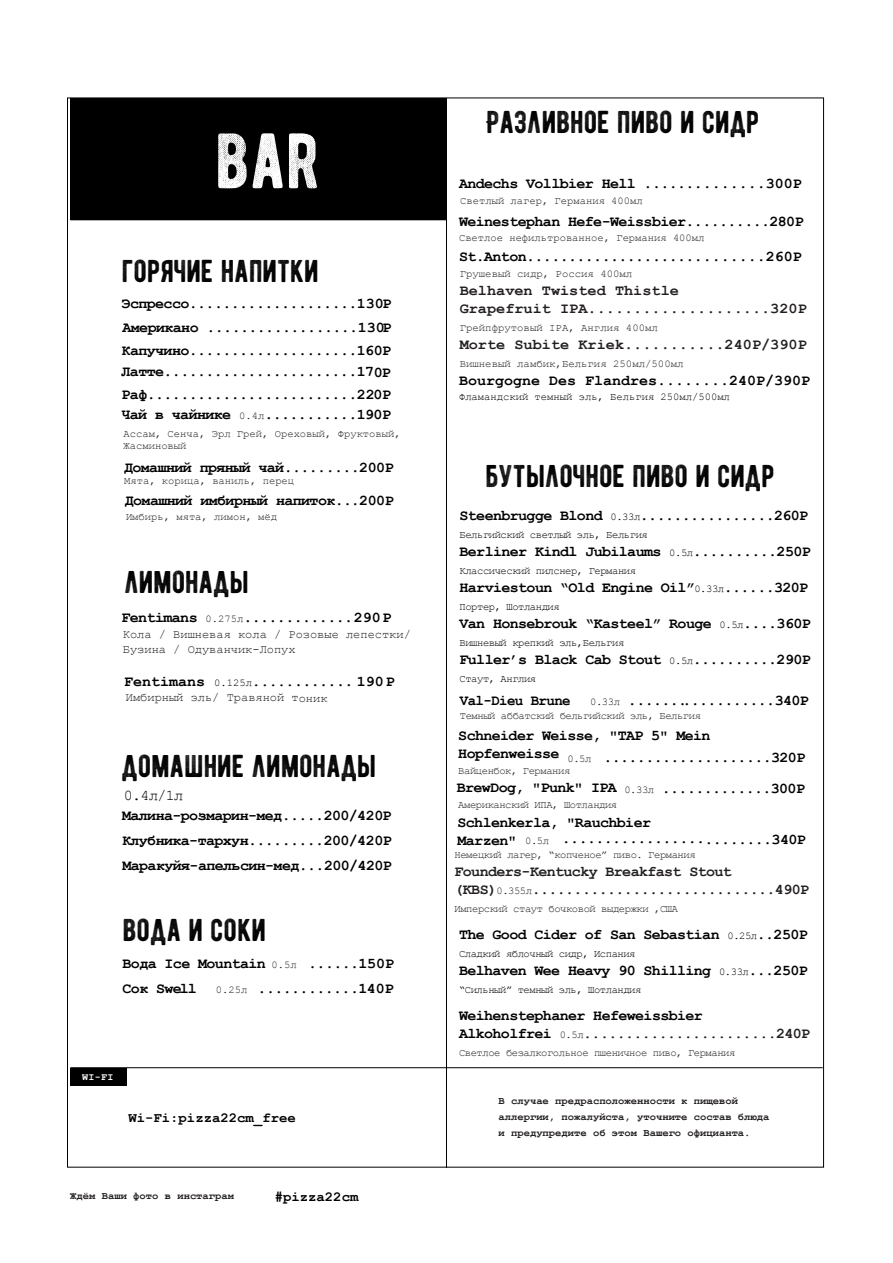
<style>
.page{position:relative;width:893px;height:1263px;background:#fff}
.page>*{position:absolute;margin:0;border:0;box-sizing:border-box;transform-origin:0 0}
.t1{font:78px "BERNIER Distressed";color:#fff}
.t2{font:31.5px "BERNIER Distressed";color:#000}
.t3{font:700 15px/22.6px "Courier New";letter-spacing:-.04em;color:#000}
.t4{font:700 15px/18px "Courier New";color:#231f20}
.t5{font:700 15px/24.9px "Courier New";color:#000;text-align:right}
.t6{font:700 15px/18px "Courier New";letter-spacing:-.04em;color:#231f20}
.t7{font:700 15px "Courier New";letter-spacing:-.04em;color:#000;scale:.94 1}
.t8{font:15px "Courier New";color:#000}
.t9{font:700 13.95px "Courier New";color:#000}
.t10{font:12px/14.4px "Courier New";color:#231f20}
.t11{font:10.5px/12.5px "Courier New";color:#231f20}
.t12{font:10.5px "Courier New";letter-spacing:-.04em;color:#231f20}
.t13{font:10.5px "Courier New";letter-spacing:-.04em;color:#000}
.t14{font:700 10.5px/15.8px "Courier New";color:#231f20}
.t15{font:10.5px "Courier New";color:#000}
.t16{font:700 10.05px "Courier New";color:#fff}
.s1{font-weight:400;font-size:10.5px;color:#231f20}
.s2{font-weight:400;font-size:10.5px}
.s3{font-weight:400}
.s4{font-weight:400;color:#231f20}
.s5{color:#231f20}
</style>
<div class="page">
<div style="left:70px;top:98px;width:376px;height:122px;background:#000"></div>
<hr style="left:70px;top:1067px;width:753px;height:1px;background:#000">
<div style="left:70px;top:1068px;width:57px;height:17px;background:#000"></div>
<hr style="left:446px;top:1067px;width:1px;height:101px;background:#000">
<hr style="left:446px;top:220px;width:1px;height:865px;background:#000">
<h1 class="t1" style="left:215px;top:112px;width:105px">bar</h1>
<h2 class="t2" style="left:121px;top:251px;width:199px">горячие напитки</h2>
<p class="t3" style="left:122px;top:292px;width:271px;text-align:justify">Эспрессо....................130Р Американо ..................130Р Капучино....................160Р Латте.......................170Р Раф.........................220Р</p>
<p class="t3" style="left:121px;top:402px;width:271px">Чай в чайнике <span class="s1">0.4л</span>...........190Р</p>
<p class="t11" style="left:124px;top:427px;width:279px">Ассам, Сенча, Эрл Грей, Ореховый, Фруктовый,<br>Жасминовый</p>
<p class="t3" style="left:124px;top:455px;width:271px">Домашний пряный чай.........200Р</p>
<p class="t11" style="left:124px;top:474px;width:172px">Мята, корица, ваниль, перец</p>
<p class="t3" style="left:125px;top:488px;width:262px">Домашний имбирный напиток...200</p>
<p class="t11" style="left:126px;top:510px;width:153px">Имбирь, мята, лимон, мёд</p>
<h2 class="t2" style="left:124px;top:562px;width:126px">лимонады</h2>
<p class="t3" style="left:122px;top:605px;width:271px">Fentimans <span class="s1">0.275л</span>.............290Р</p>
<p class="t10" style="left:123px;top:627px;width:290px">Кола / Вишневая кола / Розовые лепестки/<br>Бузина / Одуванчик-Лопух</p>
<p class="t10" style="left:126px;top:690px;width:203px">Имбирный эль/ Травяной тоник</p>
<p class="t5" style="left:124px;top:668px;width:272px">Fentimans <span class="s2">0.125л</span><span class="s3">.....</span>....... 190Р</p>
<h2 class="t2" style="left:121px;top:746px;width:256px">домашние лимонады</h2>
<p class="t8" style="left:124px;top:786px;width:61px">0.4л/1л</p>
<p class="t3" style="left:122px;top:803px;width:271px;line-height:24.6px;text-align:justify">Малина-розмарин-мед.....200/420Р Клубника-тархун.........200/420Р Маракуйя-апельсин-мед...200/420Р</p>
<h2 class="t2" style="left:123px;top:910px;width:145px">вода и соки</h2>
<p class="t5" style="left:258px;top:950px;width:138px">......150Р ............140Р</p>
<p class="t3" style="left:123px;top:950px;width:176px;line-height:24.9px">Вода Ice Mountain <span class="s1">0.5л<br></span>Сок Swell</p>
<p class="t11" style="left:216px;top:983px;width:33px">0.25л</p>
<p class="t16" style="left:82px;top:1070px;width:33px">WI-FI</p>
<p class="t9" style="left:128px;top:1109px;width:169px">Wi-Fi:pizza22cm_free</p>
<p class="t14" style="left:70px;top:1188px;width:165px">Ждём Ваши фото в инстаграм</p>
<p class="t9" style="left:275px;top:1188px;width:85px">#pizza22cm</p>
<h2 class="t2" style="left:486px;top:102px;width:275px">Разливное пиво и сидр</h2>
<p class="t3" style="left:459px;top:171px;width:344px">Andechs Vollbier Hell ..............300Р</p>
<p class="t11" style="left:460px;top:194px;width:184px">Светлый лагер, Германия 400мл</p>
<p class="t3" style="left:459px;top:210px;width:346px">Weinestephan Hefe-Weissbier..........280Р</p>
<p class="t11" style="left:459px;top:231px;width:247px">Светлое нефильтрованное, Германия 400мл</p>
<p class="t3" style="left:459px;top:244px;width:344px">St.Anton............................260Р</p>
<p class="t11" style="left:460px;top:267px;width:174px">Грушевый сидр, Россия 400мл</p>
<p class="t4" style="left:460px;top:280px;width:349px">Belhaven Twisted Thistle<br>Grapefruit IPA....................320Р</p>
<p class="t11" style="left:460px;top:321px;width:200px">Грейпфрутовый IPA, Англия 400мл</p>
<p class="t4" style="left:460px;top:334px;width:349px">Morte Subite Kriek...........240Р/390Р</p>
<p class="t11" style="left:460px;top:357px;width:225px">Вишневый ламбик,Бельгия 250мл/500мл</p>
<p class="t5" style="left:459px;top:368px;width:353px">Bourgogne Des Flandres........240Р/390Р</p>
<p class="t15" style="left:459px;top:391px;width:272px">Фламандский темный эль, Бельгия 250мл/500мл</p>
<h2 class="t2" style="left:485px;top:456px;width:291px">бутылочное пиво и сидр</h2>
<p class="t3" style="left:459px;top:504px;width:350px">Steenbrugge Blond <span class="s2">0.33л</span>................260Р</p>
<p class="t13" style="left:459px;top:529px;width:190px">Бельгийский светлый эль, Бельгия</p>
<p class="t3" style="left:459px;top:540px;width:353px">Berliner Kindl Jubilaums <span class="s2">0.5л</span>..........250Р</p>
<p class="t13" style="left:459px;top:565px;width:178px">Классический пилснер, Германия</p>
<p class="t3" style="left:459px;top:576px;width:350px">Harviestoun “Old Engine Oil”<span class="s2">0.33л</span>......320Р</p>
<p class="t13" style="left:459px;top:601px;width:102px">Портер, Шотландия</p>
<p class="t3" style="left:459px;top:612px;width:353px">Van Honsebrouk “Kasteel” Rouge <span class="s2">0.5л</span>....360Р</p>
<p class="t13" style="left:459px;top:637px;width:166px">Вишневый крепкий эль,Бельгия</p>
<p class="t3" style="left:459px;top:648px;width:353px">Fuller’s Black Cab Stout <span class="s2">0.5л</span>..........290Р</p>
<p class="t13" style="left:459px;top:673px;width:78px">Стаут, Англия</p>
<p class="t7" style="left:460px;top:691px;width:119px">Val-Dieu Brune</p>
<p class="t3" style="left:590px;top:688px;width:220px"><span class="s1">0.33л</span> ..................340Р</p>
<p class="t12" style="left:460px;top:709px;width:243px">Темный аббатский бельгийский эль, Бельгия</p>
<p class="t3" style="left:458px;top:726px;width:254px;line-height:18px">Schneider Weisse, "TAP 5" Mein<br>Hopfenweisse <sub>0.5л</sub></p>
<p class="t12" style="left:458px;top:764px;width:113px">Вайценбок, Германия</p>
<p class="t3" style="left:457px;top:741px;width:350px;line-height:30.8px;text-indent:147px">....................320Р<br>BrewDog, "Punk" IPA <span class="s1">0.33л</span></p>
<p class="t12" style="left:458px;top:798px;width:160px">Американский ИПА, Шотландия</p>
<p class="t3" style="left:662px;top:776px;width:145px">.............300Р</p>
<p class="t3" style="left:457px;top:813px;width:195px;line-height:18px">Schlenkerla, "Rauchbier<br>Marzen" <span class="s1">0.5л</span></p>
<p class="t12" style="left:454px;top:848px;width:243px">Немецкий лагер, “копченое” пиво. Германия</p>
<p class="t6" style="left:454px;top:862px;width:356px">Founders-Kentucky Breakfast Stout (KBS)<span class="s2">0.355л</span>.............................490Р</p>
<p class="t12" style="left:454px;top:902px;width:225px">Имперский стаут бочковой выдержки ,США</p>
<p class="t3" style="left:562px;top:827px;width:246px">.........................340Р</p>
<p class="t3" style="left:459px;top:922px;width:350px">The Good Cider of San Sebastian <span class="s2">0.25л</span>..250Р</p>
<p class="t13" style="left:459px;top:947px;width:178px">Сладкий яблочный сидр, Испания</p>
<p class="t3" style="left:459px;top:958px;width:350px">Belhaven Wee Heavy 90 Shilling <span class="s2">0.33л</span>...250Р</p>
<p class="t13" style="left:459px;top:983px;width:184px">“Сильный” темный эль, Шотландия</p>
<p class="t3" style="left:459px;top:1006px;width:353px;line-height:18px">Weihenstephaner Hefeweissbier<br>Alkoholfrei <span class="s1">0.5л</span><span class="s4">.......................</span><span class="s5">240Р</span></p>
<p class="t12" style="left:459px;top:1046px;width:278px">Светлое безалкогольное пшеничное пиво, Германия</p>
<p class="t14" style="left:499px;top:1093px;width:272px">В случае предрасположенности к пищевой аллергии, пожалуйста, уточните состав блюда и предупредите об этом Вашего официанта.</p>
</div>
